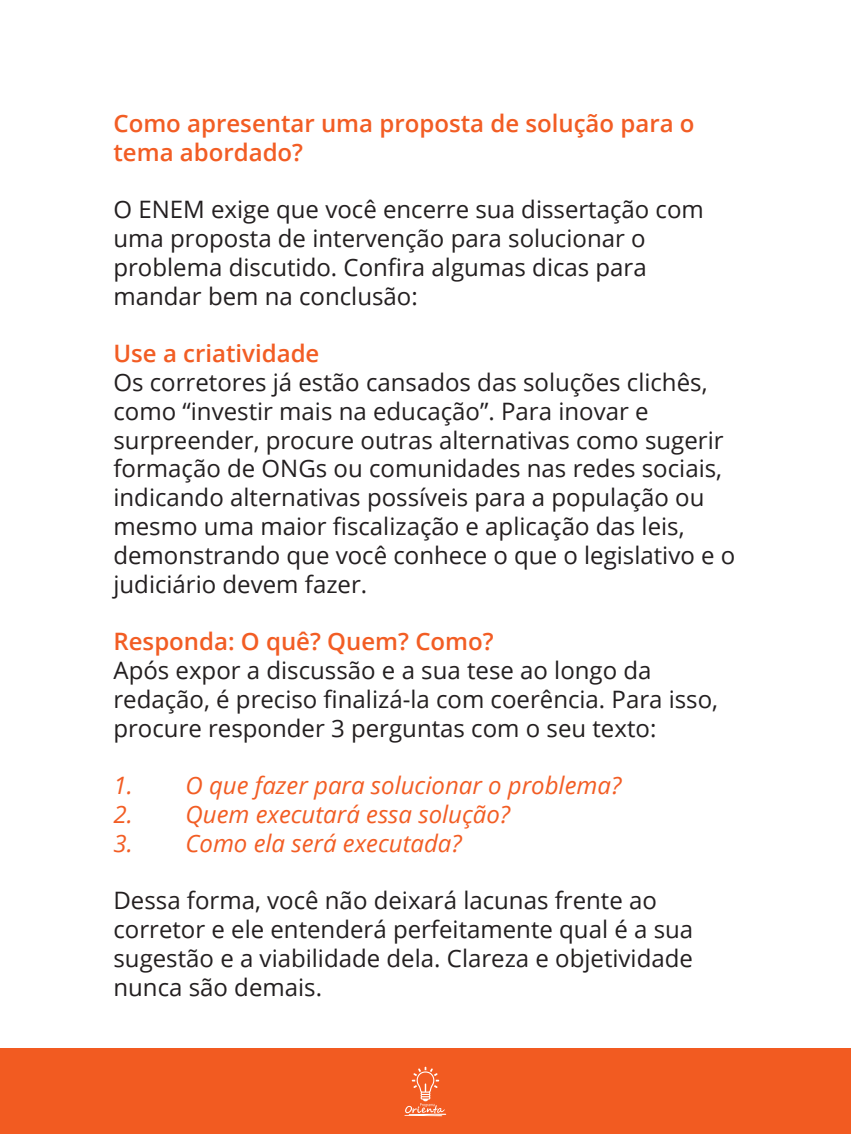
<style>
.page{position:relative;width:851px;height:1134px;background:#fff}
.page>*{position:absolute;margin:0;border:0;box-sizing:border-box;transform-origin:0 0}
.t1{font:24px/28.8px "Open Sans";color:#231f20}
.t2{font:600 24px/28.8px "Open Sans";color:#f25d24}
.t3{font:italic 24px "Open Sans";color:#f25d24}
</style>
<div class="page">
<div style="left:0;top:1049px;width:850px;height:85px;background:#f25b21"></div>
<svg style="left:404px;top:1067px;width:42px;height:49px"></svg>
<p class="t2" style="left:113px;top:108px;width:582px">Como apresentar uma proposta de solução para o tema abordado?</p>
<p class="t1" style="left:113px;top:194px;width:592px">O ENEM exige que você encerre sua dissertação com uma proposta de intervenção para solucionar o</p>
<p class="t1" style="left:113px;top:252px;width:534px">problema discutido. Confira algumas dicas para</p>
<p class="t1" style="left:113px;top:281px;width:306px">mandar bem na conclusão:</p>
<p class="t2" style="left:113px;top:339px;width:207px">Use a criatividade</p>
<p class="t1" style="left:113px;top:367px;width:595px">Os corretores já estão cansados das soluções clichês, como “investir mais na educação”. Para inovar e</p>
<p class="t1" style="left:113px;top:425px;width:623px">surpreender, procure outras alternativas como sugerir formação de ONGs ou comunidades nas redes sociais, indicando alternativas possíveis para a população ou mesmo uma maior fiscalização e aplicação das leis, demonstrando que você conhece o que o legislativo e o judiciário devem fazer.</p>
<p class="t2" style="left:113px;top:627px;width:382px">Responda: O quê? Quem? Como?</p>
<p class="t1" style="left:113px;top:655px;width:606px">Após expor a discussão e a sua tese ao longo da redação, é preciso finalizá-la com coerência. Para isso, procure responder 3 perguntas com o seu texto:</p>
<p class="t3" style="left:113px;top:769px;width:509px">1. O que fazer para solucionar o problema?</p>
<p class="t3" style="left:113px;top:798px;width:398px">2. Quem executará essa solução?</p>
<p class="t3" style="left:113px;top:827px;width:350px">3. Como ela será executada?</p>
<p class="t1" style="left:113px;top:886px;width:545px">Dessa forma, você não deixará lacunas frente ao</p>
<p class="t1" style="left:113px;top:914px;width:581px">corretor e ele entenderá perfeitamente qual é a sua</p>
<p class="t1" style="left:113px;top:943px;width:581px">sugestão e a viabilidade dela. Clareza e objetividade nunca são demais.</p>
</div>
